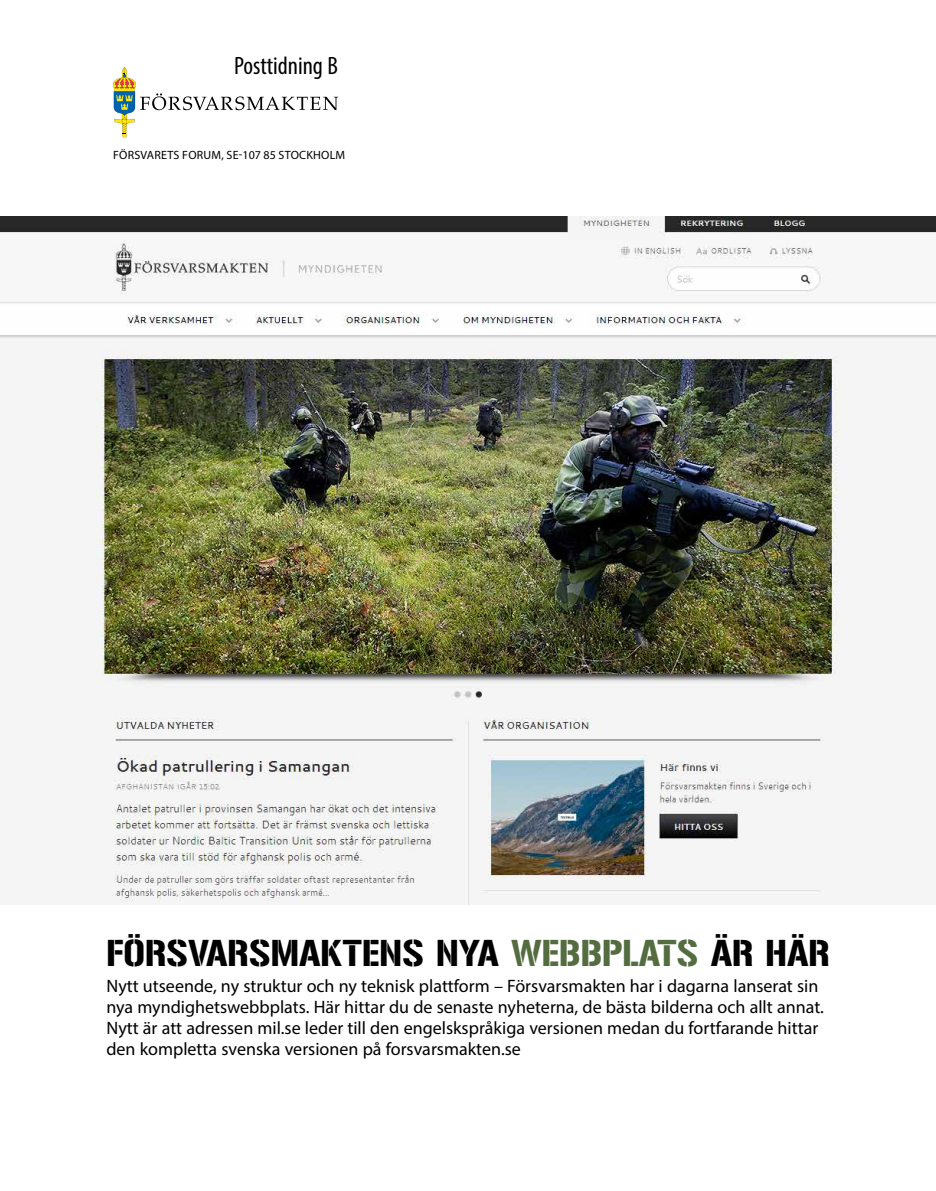
<style>
.page{position:relative;width:936px;height:1191px;background:#fff}
.page>*{position:absolute;margin:0;border:0;box-sizing:border-box;transform-origin:0 0}
.t1{font:33px "Gunplay";color:#000}
.t2{font:33px "Gunplay";color:#546d40}
.t3{font:condensed 25.2px "Myriad Pro";color:#000}
.t4{font:18px/21px "Myriad Pro";color:#000}
.t5{font:12px "Myriad Pro";letter-spacing:.02em;color:#000}
</style>
<div class="page">
<img style="left:0;top:216px;width:935px;height:688px">
<svg style="left:113px;top:67px;width:225px;height:70px"></svg>
<h2 class="t3" style="left:234px;top:51px;width:105px">Posttidning B</h2>
<p class="t5" style="left:113px;top:148px;width:22px">Försvarets</p>
<p class="t5" style="left:182px;top:148px;width:16px">Forum</p>
<p class="t5" style="left:221px;top:148px;width:72px">, SE-107 85 Stockholm</p>
<h1 class="t1" style="left:106px;top:934px;width:40px">FÖRSVARSMAKTENS</h1>
<h1 class="t1" style="left:436px;top:934px;width:22px">NYA</h1>
<h1 class="t2" style="left:511px;top:934px;width:131px">WEBBPLATS</h1>
<h1 class="t1" style="left:710px;top:934px;width:117px">ÄR HÄR</h1>
<p class="t4" style="left:106px;top:975px;width:719px">Nytt utseende, ny struktur och ny teknisk plattform – Försvarsmakten har i dagarna lanserat sin nya myndighetswebbplats. Här hittar du de senaste nyheterna, de bästa bilderna och allt annat.<br>Nytt är att adressen mil.se leder till den engelskspråkiga versionen medan du fortfarande hittar den kompletta svenska versionen på forsvarsmakten.se</p>
</div>
